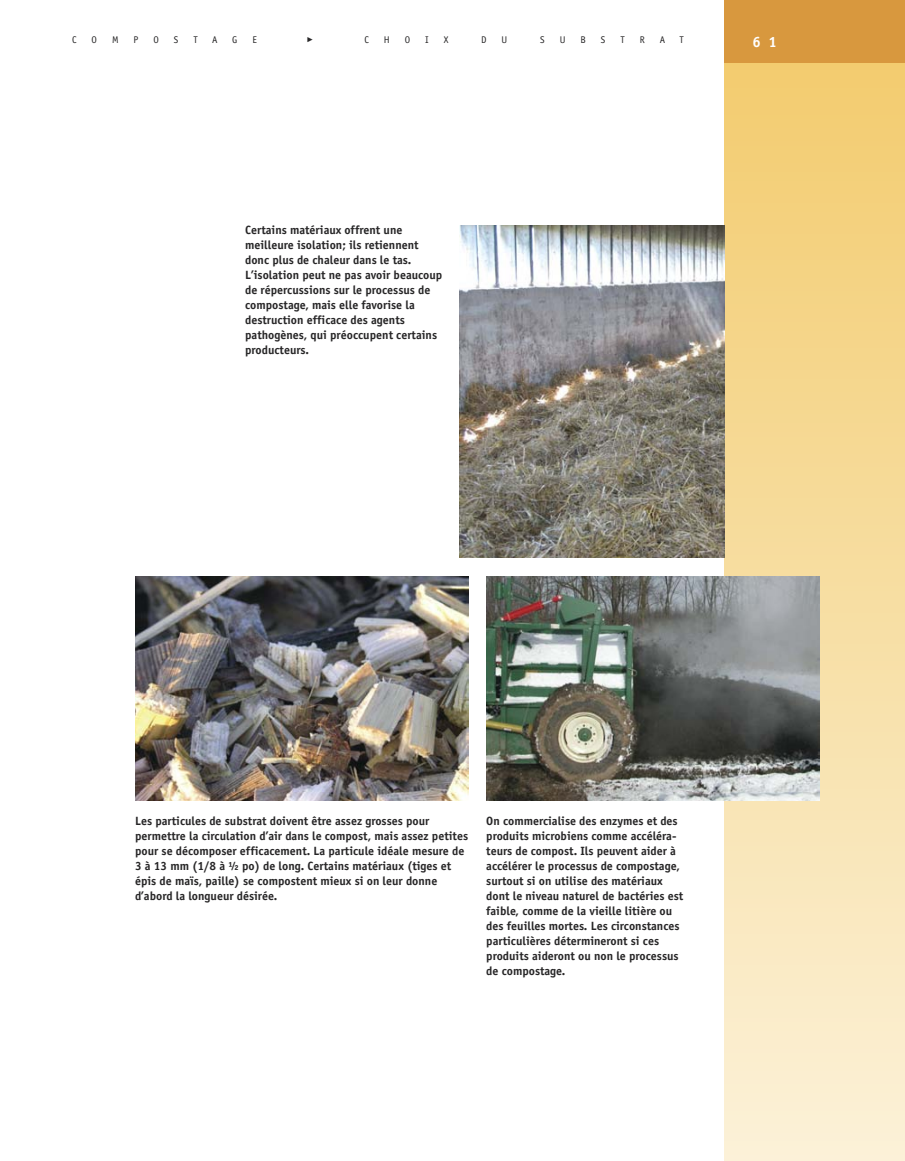
<style>
.page{position:relative;width:905px;height:1161px;background:#fff}
.page>*{position:absolute;margin:0;border:0;box-sizing:border-box;transform-origin:0 0}
.t1{font:700 15px "Officina Sans";color:#fff}
.t2{font:700 12px/15px "Officina Sans";color:#272627}
.t3{font:9.75px "Officina Sans";color:#272627}
</style>
<div class="page">
<div style="left:724px;top:63px;width:180px;height:1098px;background:linear-gradient(to bottom,#f3cc6f,#fcf1d8)"></div>
<div style="left:724px;top:0;width:180px;height:63px;background:#d8983e"></div>
<img style="left:135px;top:576px;width:333px;height:225px">
<img style="left:486px;top:576px;width:333px;height:225px">
<img style="left:459px;top:225px;width:265px;height:333px">
<p class="t3" style="left:72px;top:36px;width:6px">C</p>
<p class="t3" style="left:92px;top:36px;width:7px">O</p>
<p class="t3" style="left:112px;top:36px;width:8px">M</p>
<p class="t3" style="left:133px;top:36px;width:6px">P</p>
<p class="t3" style="left:153px;top:36px;width:7px">O</p>
<p class="t3" style="left:174px;top:36px;width:6px">S</p>
<p class="t3" style="left:193px;top:36px;width:6px">T</p>
<p class="t3" style="left:212px;top:36px;width:7px">A</p>
<p class="t3" style="left:232px;top:36px;width:7px">G</p>
<p class="t3" style="left:252px;top:36px;width:6px">E</p>
<p class="t1" style="left:752px;top:36px;width:26px">6 1</p>
<p class="t3" style="left:364px;top:36px;width:6px">C</p>
<p class="t3" style="left:384px;top:36px;width:7px">H</p>
<p class="t3" style="left:405px;top:36px;width:7px">O</p>
<p class="t3" style="left:425px;top:36px;width:5px">I</p>
<p class="t3" style="left:444px;top:36px;width:6px">X</p>
<p class="t3" style="left:481px;top:36px;width:7px">D</p>
<p class="t3" style="left:501px;top:36px;width:7px">U</p>
<p class="t3" style="left:540px;top:36px;width:6px">S</p>
<p class="t3" style="left:559px;top:36px;width:7px">U</p>
<p class="t3" style="left:580px;top:36px;width:7px">B</p>
<p class="t3" style="left:601px;top:36px;width:6px">S</p>
<p class="t3" style="left:620px;top:36px;width:6px">T</p>
<p class="t3" style="left:639px;top:36px;width:7px">R</p>
<p class="t3" style="left:660px;top:36px;width:7px">A</p>
<p class="t3" style="left:679px;top:36px;width:6px">T</p>
<p class="t2" style="left:245px;top:223px;width:199px">Certains matériaux offrent une meilleure isolation; ils retiennent donc plus de chaleur dans le tas.<br>L’isolation peut ne pas avoir beaucoup de répercussions sur le processus de compostage, mais elle favorise la destruction efficace des agents pathogènes, qui préoccupent certains producteurs.</p>
<p class="t2" style="left:135px;top:814px;width:334px">Les particules de substrat doivent être assez grosses pour permettre la circulation d’air dans le compost, mais assez petites pour se décomposer efficacement. La particule idéale mesure de 3 à 13 mm (1/8 à ½ po) de long. Certains matériaux (tiges et épis de maïs, paille) se compostent mieux si on leur donne d’abord la longueur désirée.</p>
<p class="t2" style="left:486px;top:814px;width:199px">On commercialise des enzymes et des produits microbiens comme accéléra&shy;teurs de compost. Ils peuvent aider à accélérer le processus de compostage, surtout si on utilise des matériaux dont le niveau naturel de bactéries est faible, comme de la vieille litière ou des feuilles mortes. Les circonstances particulières détermineront si ces produits aideront ou non le processus de compostage.</p>
</div>
